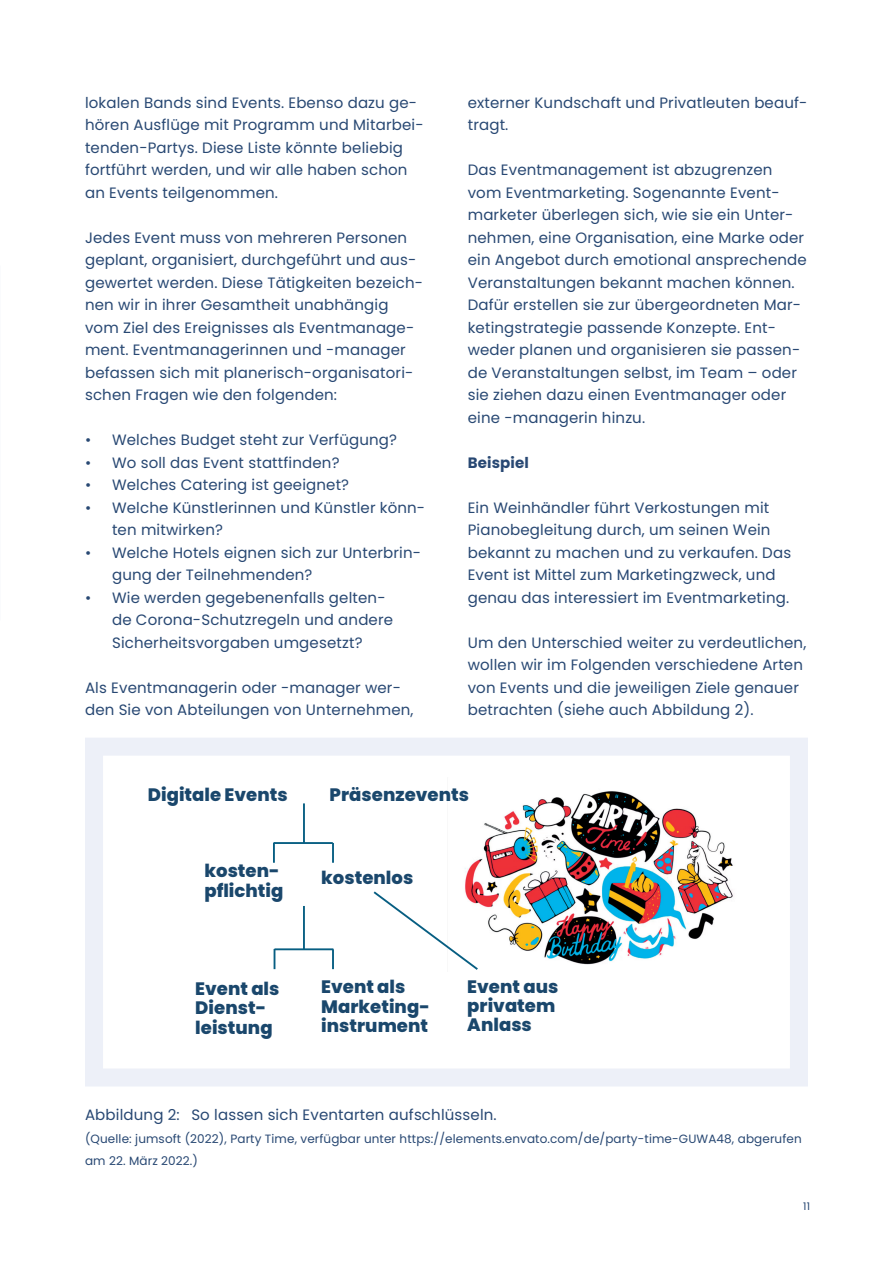
<style>
.page{position:relative;width:893px;height:1263px;background:#fff}
.page>*{position:absolute;margin:0;border:0;box-sizing:border-box;transform-origin:0 0}
.t1{font:800 18px/19.5px "Poppins";color:#1a476c}
.t2{font:15px/22.5px "Poppins";letter-spacing:.01em;color:#284873}
.t3{font:700 15px "Poppins";letter-spacing:.01em;color:#284873}
.t4{font:12px/22.5px "Poppins";letter-spacing:.01em;color:#284873}
.t5{font:10.5px "Poppins";color:#284873}
</style>
<div class="page">
<svg style="left:85px;top:738px;width:723px;height:348px"></svg>
<div style="left:106px;top:760px;width:667px;height:307px;background:#fff"></div>
<img style="left:465px;top:791px;width:268px;height:174px">
<hr style="left:303px;top:803px;width:2px;height:40px;background:#075e82">
<hr style="left:274px;top:842px;width:59px;height:2px;background:#075e82">
<hr style="left:332px;top:843px;width:2px;height:20px;background:#075e82">
<hr style="left:273px;top:842px;width:2px;height:21px;background:#075e82">
<hr style="left:303px;top:906px;width:2px;height:43px;background:#075e82">
<hr style="left:332px;top:949px;width:2px;height:20px;background:#075e82">
<svg style="left:274px;top:950px;width:1px;height:19px"></svg>
<hr style="left:274px;top:948px;width:59px;height:2px;background:#075e82">
<svg style="left:373px;top:889px;width:107px;height:81px"></svg>
<p class="t2" style="left:85px;top:91px;width:340px">lokalen Bands sind Events. Ebenso dazu ge&shy;hören Ausflüge mit Programm und Mitarbei&shy;tenden-Partys. Diese Liste könnte beliebig fortführt werden, und wir alle haben schon an Events teilgenommen.</p>
<p class="t2" style="left:85px;top:226px;width:340px">Jedes Event muss von mehreren Personen geplant, organisiert, durchgeführt und aus&shy;gewertet werden. Diese Tätigkeiten bezeich&shy;nen wir in ihrer Gesamtheit unabhängig vom Ziel des Ereignisses als Eventmanage&shy;ment. Eventmanagerinnen und -manager befassen sich mit planerisch-organisatori&shy;schen Fragen wie den folgenden:</p>
<p class="t2" style="left:85px;top:429px;width:314px">• Welches Budget steht zur Verfügung?</p>
<p class="t2" style="left:85px;top:451px;width:256px">• Wo soll das Event stattfinden?</p>
<p class="t2" style="left:85px;top:474px;width:266px">• Welches Catering ist geeignet?</p>
<p class="t2" style="left:112px;top:496px;width:315px;text-indent:-27px">• Welche Künstlerinnen und Künstler könn&shy;ten mitwirken?</p>
<p class="t2" style="left:112px;top:541px;width:311px;text-indent:-27px">• Welche Hotels eignen sich zur Unterbrin&shy;gung der Teilnehmenden?</p>
<p class="t2" style="left:112px;top:586px;width:283px;text-indent:-27px">• Wie werden gegebenenfalls gelten&shy;de Corona-Schutzregeln und andere<br>Sicherheitsvorgaben umgesetzt?</p>
<p class="t2" style="left:85px;top:676px;width:330px">Als Eventmanagerin oder -manager wer&shy;den Sie von Abteilungen von Unternehmen,</p>
<p class="t2" style="left:468px;top:91px;width:341px">externer Kundschaft und Privatleuten beauf&shy;tragt.</p>
<p class="t2" style="left:468px;top:159px;width:341px">Das Eventmanagement ist abzugrenzen vom Eventmarketing. Sogenannte Event&shy;marketer überlegen sich, wie sie ein Unter&shy;nehmen, eine Organisation, eine Marke oder ein Angebot durch emotional ansprechende Veranstaltungen bekannt machen können.<br>Dafür erstellen sie zur übergeordneten Mar&shy;ketingstrategie passende Konzepte. Ent&shy;weder planen und organisieren sie passen&shy;de Veranstaltungen selbst, im Team – oder sie ziehen dazu einen Eventmanager oder eine -managerin hinzu.</p>
<p class="t3" style="left:468px;top:454px;width:63px">Beispiel</p>
<p class="t2" style="left:468px;top:496px;width:325px">Ein Weinhändler führt Verkostungen mit Pianobegleitung durch, um seinen Wein bekannt zu machen und zu verkaufen. Das Event ist Mittel zum Marketingzweck, und genau das interessiert im Eventmarketing.</p>
<p class="t2" style="left:468px;top:631px;width:340px">Um den Unterschied weiter zu verdeutlichen, wollen wir im Folgenden verschiedene Arten von Events und die jeweiligen Ziele genauer betrachten (siehe auch Abbildung 2).</p>
<p class="t1" style="left:148px;top:785px;width:141px">Digitale Events</p>
<p class="t1" style="left:330px;top:785px;width:141px">Präsenzevents</p>
<p class="t1" style="left:204px;top:861px;width:81px">kosten&shy;pflichtig</p>
<p class="t1" style="left:321px;top:868px;width:94px">kostenlos</p>
<p class="t1" style="left:195px;top:979px;width:86px">Event als<br>Dienst&shy;leistung</p>
<p class="t1" style="left:467px;top:976px;width:93px">Event aus privatem<br>Anlass</p>
<p class="t1" style="left:321px;top:977px;width:110px">Event als<br>Marketing&shy;instrument</p>
<p class="t2" style="left:85px;top:1104px;width:413px">Abbildung 2: So lassen sich Eventarten aufschlüsseln.</p>
<p class="t4" style="left:85px;top:1127px;width:718px">(Quelle: jumsoft (2022), Party Time, verfügbar unter https://elements.envato.com/de/party-time-GUWA48, abgerufen am 22. März 2022.)</p>
<p class="t5" style="left:803px;top:1200px;width:8px">11</p>
</div>
